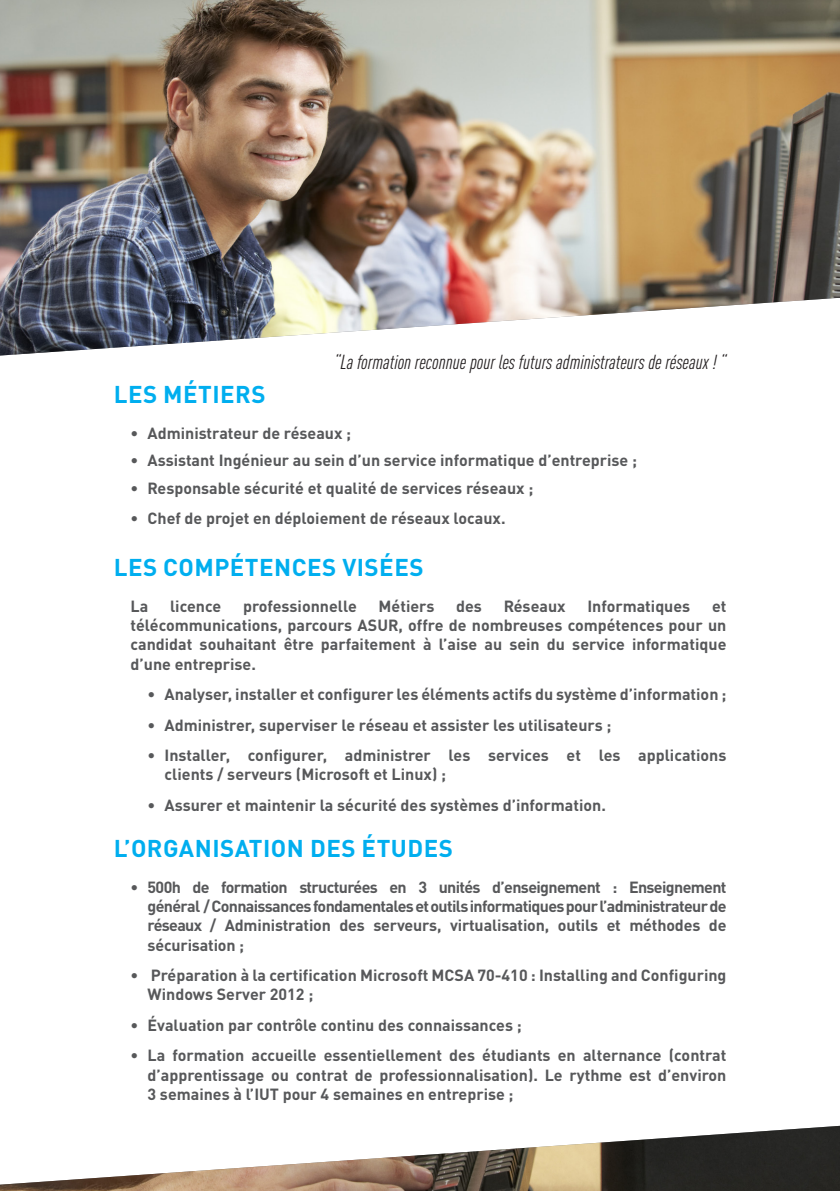
<style>
.page{position:relative;width:840px;height:1191px;background:#fff}
.page>*{position:absolute;margin:0;border:0;box-sizing:border-box;transform-origin:0 0}
.Titre{font:700 24px "DIN Pro";letter-spacing:.02em;color:#00aeef}
.t1{font:italic condensed 20px "DIN Pro";color:#231f20}
.Para_bleu{font:700 16px/19.2px "DIN Pro";color:#57585a;text-align:justify}
</style>
<div class="page">
<img style="left:0;top:1125px;width:839px;height:66px">
<img style="left:0;top:0;width:839px;height:356px">
<p class="t1" style="left:334px;top:347px;width:393px">“La formation reconnue pour les futurs administrateurs de réseaux ! “</p>
<p class="Titre" style="left:114px;top:374px;width:153px">LES MÉTIERS</p>
<p class="Para_bleu" style="left:130px;top:422px;width:222px">• Administrateur de réseaux ;</p>
<p class="Para_bleu" style="left:130px;top:449px;width:507px">• Assistant Ingénieur au sein d’un service informatique d’entreprise ;</p>
<p class="Para_bleu" style="left:130px;top:476px;width:404px">• Responsable sécurité et qualité de services réseaux ;</p>
<p class="Para_bleu" style="left:130px;top:507px;width:376px">• Chef de projet en déploiement de réseaux locaux.</p>
<p class="Titre" style="left:114px;top:547px;width:311px">LES COMPÉTENCES VISÉES</p>
<p class="Para_bleu" style="left:130px;top:594px;width:19px">La</p>
<p class="Para_bleu" style="left:170px;top:594px;width:53px">licence</p>
<p class="Para_bleu" style="left:243px;top:594px;width:115px">professionnelle</p>
<p class="Para_bleu" style="left:378px;top:594px;width:57px">Métiers</p>
<p class="Para_bleu" style="left:456px;top:594px;width:27px">des</p>
<p class="Para_bleu" style="left:503px;top:594px;width:63px">Réseaux</p>
<p class="Para_bleu" style="left:587px;top:594px;width:104px">Informatiques</p>
<p class="Para_bleu" style="left:130px;top:594px;width:597px;text-indent:581px">et télécommunications, parcours ASUR, offre de nombreuses compétences pour un candidat souhaitant être parfaitement à l’aise au sein du service informatique d’une entreprise.</p>
<p class="Para_bleu" style="left:147px;top:683px;width:580px">• Analyser, installer et configurer les éléments actifs du système d’information ;</p>
<p class="Para_bleu" style="left:147px;top:713px;width:465px">• Administrer, superviser le réseau et assister les utilisateurs ;</p>
<p class="Para_bleu" style="left:164px;top:744px;width:563px;text-indent:-17px">• Installer, configurer, administrer les services et les applications clients / serveurs (Microsoft et Linux) ;</p>
<p class="Para_bleu" style="left:147px;top:793px;width:459px">• Assurer et maintenir la sécurité des systèmes d’information.</p>
<p class="Titre" style="left:114px;top:828px;width:340px">L’ORGANISATION DES ÉTUDES</p>
<p class="Para_bleu" style="left:147px;top:875px;width:580px;text-indent:-17px">• 500h de formation structurées en 3 unités d’enseignement : Enseignement général / Connaissances fondamentales et outils informatiques pour l’administrateur de réseaux / Administration des serveurs, virtualisation, outils et méthodes de sécurisation ;</p>
<p class="Para_bleu" style="left:147px;top:964px;width:580px;text-indent:-17px">• Préparation à la certification Microsoft MCSA 70-410 : Installing and Configuring<br>Windows Server 2012 ;</p>
<p class="Para_bleu" style="left:130px;top:1013px;width:392px">• Évaluation par contrôle continu des connaissances ;</p>
<p class="Para_bleu" style="left:147px;top:1044px;width:580px;text-indent:-17px">• La formation accueille essentiellement des étudiants en alternance (contrat d’apprentissage ou contrat de professionnalisation). Le rythme est d’environ 3 semaines à l’IUT pour 4 semaines en entreprise ;</p>
</div>
